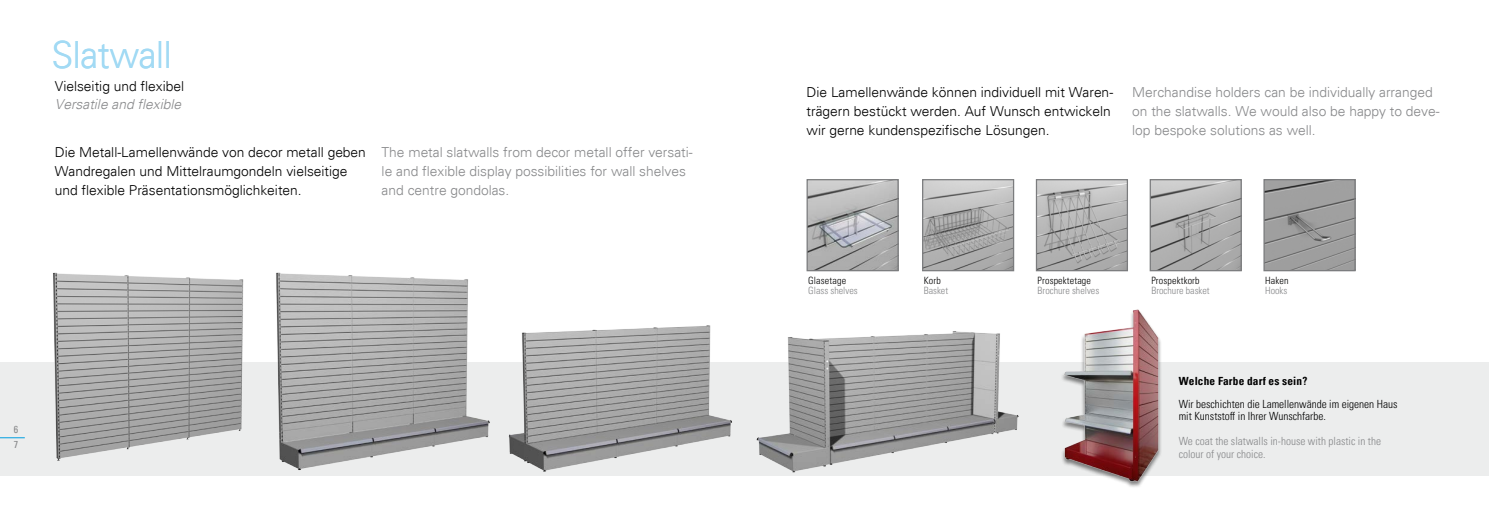
<style>
.page{position:relative;width:1489px;height:525px;background:#fff}
.page>*{position:absolute;margin:0;border:0;box-sizing:border-box;transform-origin:0 0}
.t1{font:300 37.5px "Univers";letter-spacing:-.01em;color:#a2daf4;scale:.95 1}
.t2{font:300 13.75px/18.8px "Univers";color:#000}
.t3{font:300 13.75px/18.8px "Univers";color:#87888a}
.t4{font:italic 300 13.75px "Univers";color:#87888a}
.t5{font:300 condensed 11.25px/12.5px "Univers LT Pro";color:#000}
.t6{font:300 condensed 11.25px/12.5px "Univers LT Pro";color:#87888a}
.t7{font:700 condensed 11.25px "Univers";letter-spacing:.015em;color:#000}
.t8{font:300 condensed 10px "Univers LT Pro";color:#87888a}
.t9{font:300 condensed 10px "Univers LT Pro";letter-spacing:.015em;color:#000}
.t10{font:condensed 10px/15px "Univers";color:#87888a}
</style>
<div class="page">
<div style="left:0;top:361px;width:1488px;height:114px;background:#eceded"></div>
<svg style="left:0;top:437px;width:25px;height:1px"></svg>
<img style="left:808px;top:181px;width:88px;height:88px">
<div style="left:806px;top:179px;width:92px;height:92px;border:1px solid #7b7c7e"></div>
<img style="left:924px;top:181px;width:88px;height:88px">
<div style="left:922px;top:179px;width:92px;height:92px;border:1px solid #7b7c7e"></div>
<img style="left:1037px;top:181px;width:88px;height:88px">
<div style="left:1035px;top:179px;width:92px;height:92px;border:1px solid #7b7c7e"></div>
<img style="left:1151px;top:181px;width:88px;height:88px">
<div style="left:1149px;top:179px;width:92px;height:92px;border:1px solid #7b7c7e"></div>
<img style="left:1265px;top:181px;width:88px;height:88px">
<div style="left:1263px;top:179px;width:92px;height:92px;border:1px solid #7b7c7e"></div>
<img style="left:28px;top:272px;width:230px;height:189px">
<img style="left:461px;top:325px;width:290px;height:151px">
<img style="left:258px;top:272px;width:244px;height:203px">
<img style="left:751px;top:331px;width:295px;height:145px">
<img style="left:1057px;top:309px;width:111px;height:178px">
<h1 class="t1" style="left:51px;top:32px;width:128px">Slatwall</h1>
<p class="t2" style="left:55px;top:77px;width:131px">Vielseitig und flexibel</p>
<p class="t4" style="left:55px;top:95px;width:128px">Versatile and flexible</p>
<p class="t2" style="left:55px;top:143px;width:312px">Die Metall-Lamellenwände von decor metall geben<br>Wandregalen und Mittelraumgondeln vielseitige und flexible Präsentationsmöglichkeiten.</p>
<p class="t3" style="left:381px;top:143px;width:312px">The metal slatwalls from decor metall offer versati&shy;le and flexible display possibilities for wall shelves and centre gondolas.</p>
<p class="t10" style="left:14px;top:421px;width:6px">6<br>7</p>
<p class="t2" style="left:806px;top:83px;width:308px">Die Lamellenwände können individuell mit Waren&shy;trägern bestückt werden. Auf Wunsch entwickeln wir gerne kundenspezifische Lösungen.</p>
<p class="t3" style="left:1132px;top:83px;width:309px">Merchandise holders can be individually arranged on the slatwalls. We would also be happy to deve&shy;lop bespoke solutions as well.</p>
<p class="t9" style="left:808px;top:273px;width:39px">Glasetage</p>
<p class="t8" style="left:808px;top:283px;width:51px">Glass shelves</p>
<p class="t9" style="left:923px;top:273px;width:19px">Korb</p>
<p class="t8" style="left:923px;top:283px;width:26px">Basket</p>
<p class="t9" style="left:1037px;top:273px;width:55px">Prospektetage</p>
<p class="t8" style="left:1037px;top:283px;width:63px">Brochure shelves</p>
<p class="t9" style="left:1151px;top:273px;width:50px">Prospektkorb</p>
<p class="t8" style="left:1151px;top:283px;width:60px">Brochure basket</p>
<p class="t9" style="left:1264px;top:273px;width:25px">Haken</p>
<p class="t8" style="left:1264px;top:283px;width:24px">Hooks</p>
<p class="t7" style="left:1178px;top:373px;width:130px">Welche Farbe darf es sein?</p>
<p class="t5" style="left:1178px;top:397px;width:220px">Wir beschichten die Lamellenwände im eigenen Haus mit Kunststoff in Ihrer Wunschfarbe.</p>
<p class="t6" style="left:1178px;top:434px;width:204px">We coat the slatwalls in-house with plastic in the colour of your choice.</p>
</div>
